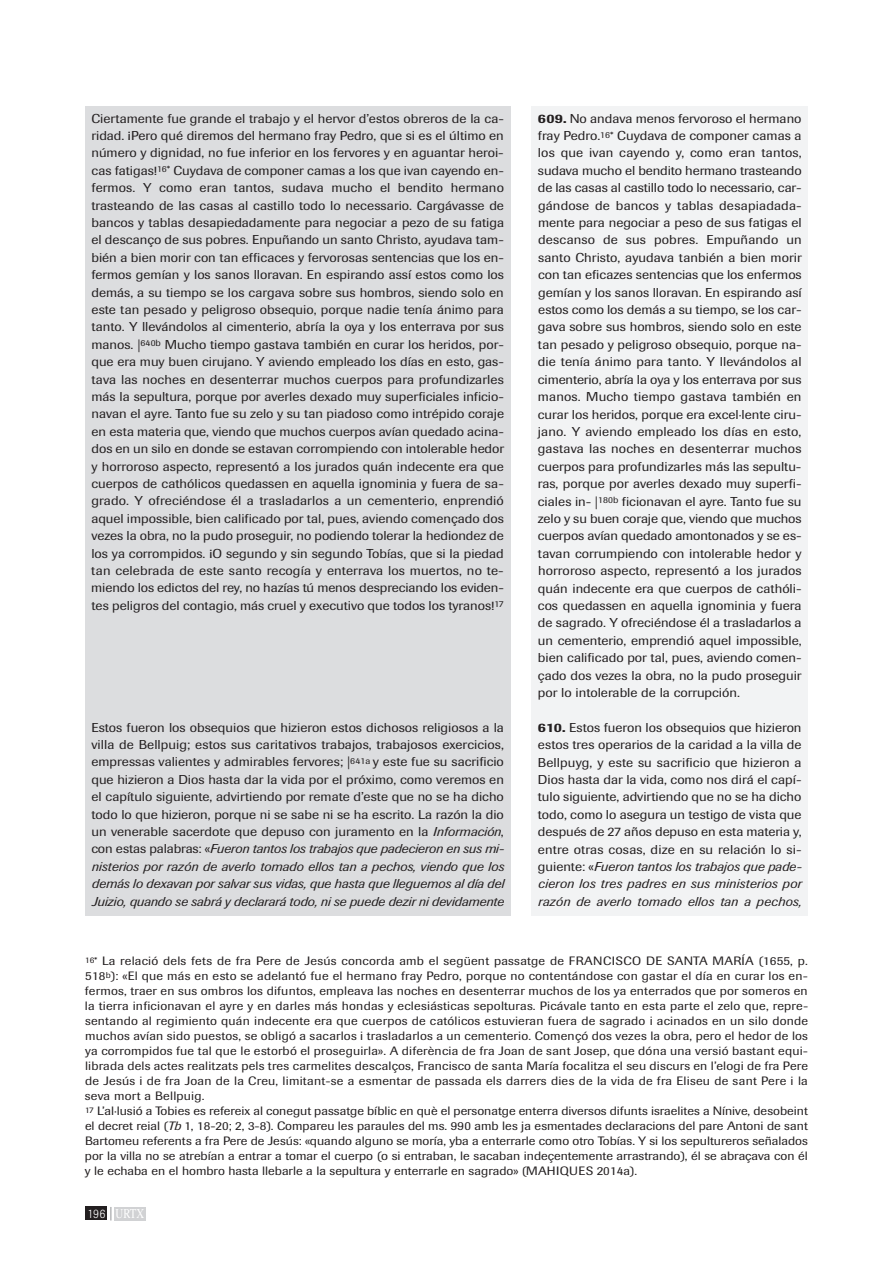
<style>
.page{position:relative;width:893px;height:1263px;background:#fff}
.page>*{position:absolute;margin:0;border:0;box-sizing:border-box;transform-origin:0 0}
.t1{font:13.5px "Times";color:#fff;scale:.8 1}
.t2{font:12.75px/17.4px "Imago";color:#231f20;text-align:justify;scale:1.1 1}
.t3{font:12px/15px "Imago";letter-spacing:.015em;color:#231f20;scale:1.1 1}
.s1{font-style:italic}
.s2{font-weight:500}
.s3{font-family:"Imago";font-weight:300;font-size:12.75px}
</style>
<div class="page">
<div style="left:85px;top:1207px;width:22px;height:13px;background:#231f20"></div>
<div style="left:114px;top:1207px;width:31px;height:13px;background:#d1d2d4"></div>
<svg style="left:111px;top:1207px;width:1px;height:13px"></svg>
<div style="left:85px;top:106px;width:425px;height:809px;background:#dcdddf"></div>
<div style="left:531px;top:106px;width:277px;height:810px;background:#f2f3f4"></div>
<p class="t2" style="left:91px;top:110px;width:377px">Ciertamente fue grande el trabajo y el hervor d’estos obreros de la ca&shy;ridad. ¡Pero qué diremos del hermano fray Pedro, que si es el último en número y dignidad, no fue inferior en los fervores y en aguantar heroi&shy;cas fatigas!<sup>16*</sup> Cuydava de componer camas a los que ivan cayendo en&shy;fermos. Y como eran tantos, sudava mucho el bendito hermano trasteando de las casas al castillo todo lo necessario. Cargávasse de bancos y tablas desapiedadamente para negociar a pezo de su fatiga el descanço de sus pobres. Enpuñando un santo Christo, ayudava tam&shy;bién a bien morir con tan efficaces y fervorosas sentencias que los en&shy;fermos gemían y los sanos lloravan. En espirando assí estos como los demás, a su tiempo se los cargava sobre sus hombros, siendo solo en este tan pesado y peligroso obsequio, porque nadie tenía ánimo para tanto. Y llevándolos al cimenterio, abría la oya y los enterrava por sus manos. |<sup>640b</sup> Mucho tiempo gastava también en curar los heridos, por&shy;que era muy buen cirujano. Y aviendo empleado los días en esto, gas&shy;tava las noches en desenterrar muchos cuerpos para profundizarles más la sepultura, porque por averles dexado muy superficiales inficio&shy;navan el ayre. Tanto fue su zelo y su tan piadoso como intrépido coraje en esta materia que, viendo que muchos cuerpos avían quedado acina&shy;dos en un silo en donde se estavan corrompiendo con intolerable hedor y horroroso aspecto, representó a los jurados quán indecente era que cuerpos de cathólicos quedassen en aquella ignominia y fuera de sa&shy;grado. Y ofreciéndose él a trasladarlos a un cementerio, enprendió aquel impossible, bien calificado por tal, pues, aviendo començado dos vezes la obra, no la pudo proseguir, no podiendo tolerar la hediondez de los ya corrompidos. ¡O segundo y sin segundo Tobías, que si la piedad tan celebrada de este santo recogía y enterrava los muertos, no te&shy;miendo los edictos del rey, no hazías tú menos despreciando los eviden&shy;tes peligros del contagio, más cruel y executivo que todos los tyranos!<sup>17</sup></p>
<p class="t2" style="left:91px;top:719px;width:377px">Estos fueron los obsequios que hizieron estos dichosos religiosos a la villa de Bellpuig; estos sus caritativos trabajos, trabajosos exercicios, empressas valientes y admirables fervores; |<sup>641a</sup> y este fue su sacrificio que hizieron a Dios hasta dar la vida por el próximo, como veremos en el capítulo siguiente, advirtiendo por remate d’este que no se ha dicho todo lo que hizieron, porque ni se sabe ni se ha escrito. La razón la dio un venerable sacerdote que depuso con juramento en la <span class="s1">Información</span>, con estas palabras: «<span class="s1">Fueron tantos los trabajos que padecieron en sus mi&shy;nisterios por razón de averlo tomado ellos tan a pechos, viendo que los demás lo dexavan por salvar sus vidas, que hasta que lleguemos al día del Juizio, quando se sabrá y declarará todo, ni se puede dezir ni devidamente</span></p>
<p class="t2" style="left:538px;top:111px;width:241px"><span class="s2">609.</span> No andava menos fervoroso el hermano fray Pedro.<sup>16*</sup> Cuydava de componer camas a los que ivan cayendo y, como eran tantos, sudava mucho el bendito hermano trasteando de las casas al castillo todo lo necessario, car&shy;gándose de bancos y tablas desapiadada&shy;mente para negociar a peso de sus fatigas el descanso de sus pobres. Empuñando un santo Christo, ayudava tanbién a bien morir con tan eficazes sentencias que los enfermos gemían y los sanos lloravan. En espirando así estos como los demás a su tiempo, se los car&shy;gava sobre sus hombros, siendo solo en este tan pesado y peligroso obsequio, porque na&shy;die tenía ánimo para tanto. Y llevándolos al cimenterio, abría la oya y los enterrava por sus manos. Mucho tiempo gastava también en curar los heridos, porque era excel·lente ciru&shy;jano. Y aviendo empleado los días en esto, gastava las noches en desenterrar muchos cuerpos para profundizarles más las sepultu&shy;ras, porque por averles dexado muy superfi&shy;ciales in- |<sup>180b</sup> ficionavan el ayre. Tanto fue su zelo y su buen coraje que, viendo que muchos cuerpos avían quedado amontonados y se es&shy;tavan corrumpiendo con intolerable hedor y horroroso aspecto, representó a los jurados quán indecente era que cuerpos de cathóli&shy;cos quedassen en aquella ignominia y fuera de sagrado. Y ofreciéndose él a trasladarlos a un cementerio, emprendió aquel impossible, bien calificado por tal, pues, aviendo comen&shy;çado dos vezes la obra, no la pudo proseguir por lo intolerable de la corrupción.</p>
<p class="t2" style="left:538px;top:720px;width:241px"><span class="s2">610.</span> Estos fueron los obsequios que hizieron estos tres operarios de la caridad a la villa de Bellpuyg, y este su sacrificio que hizieron a Dios hasta dar la vida, como nos dirá el capí&shy;tulo siguiente, advirtiendo que no se ha dicho todo, como lo asegura un testigo de vista que después de 27 años depuso en esta materia y, entre otras cosas, dize en su relación lo si&shy;guiente: «<span class="s1">Fueron tantos los trabajos que pade&shy;cieron los tres padres en sus ministerios por razón de averlo tomado ellos tan a pechos,</span></p>
<p class="t3" style="left:85px;top:954px;width:659px"><sup>16*</sup> La relació dels fets de fra Pere de Jesús concorda amb el següent passatge de FRANCISCO DE SANTA MARÍA (1655, p.<br>518<sup>b</sup>): «El que más en esto se adelantó fue el hermano fray Pedro, porque no contentándose con gastar el día en curar los en&shy;fermos, traer en sus ombros los difuntos, empleava las noches en desenterrar muchos de los ya enterrados que por someros en la tierra inficionavan el ayre y en darles más hondas y eclesiásticas sepolturas. Picávale tanto en esta parte el zelo que, repre&shy;sentando al regimiento quán indecente era que cuerpos de católicos estuvieran fuera de sagrado i acinados en un silo donde muchos avían sido puestos, se obligó a sacarlos i trasladarlos a un cementerio. Començó dos vezes la obra, pero el hedor de los ya corrompidos fue tal que le estorbó el proseguirla». A diferència de fra Joan de sant Josep, que dóna una versió bastant equi&shy;librada dels actes realitzats pels tres carmelites descalços, Francisco de santa María focalitza el seu discurs en l’elogi de fra Pere de Jesús i de fra Joan de la Creu, limitant-se a esmentar de passada els darrers dies de la vida de fra Eliseu de sant Pere i la seva mort a Bellpuig.<br><sup>17</sup> L’al·lusió a Tobies es refereix al conegut passatge bíblic en què el personatge enterra diversos difunts israelites a Nínive, desobeint el decret reial (<span class="s1">Tb</span> 1, 18-20; 2, 3-8). Compareu les paraules del ms. 990 amb les ja esmentades declaracions del pare Antoni de sant Bartomeu referents a fra Pere de Jesús: «quando alguno se moría, yba a enterrarle como otro Tobías. Y si los sepultureros señalados por la villa no se atrebían a entrar a tomar el cuerpo (o si entraban, le sacaban indeçentemente arrastrando), él se abraçava con él y le echaba en el hombro hasta llebarle a la sepultura y enterrarle en sagrado» (MAHIQUES 2014a).</p>
<p class="t1" style="left:87px;top:1208px;width:73px"><span class="s3">196</span> URTX</p>
</div>
